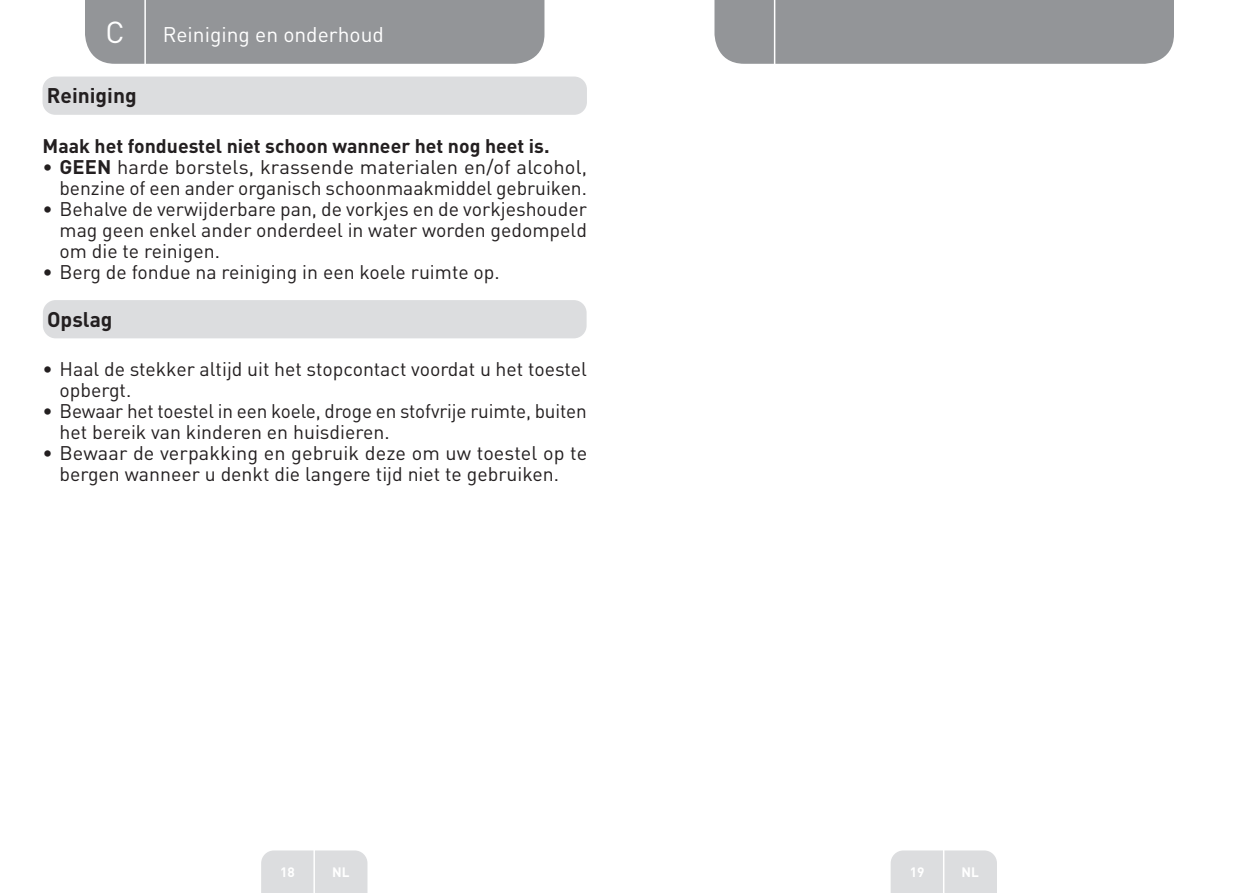
<style>
.page{position:relative;width:1259px;height:893px;background:#fff}
.page>*{position:absolute;margin:0;border:0;box-sizing:border-box;transform-origin:0 0}
.t1{font:30px "DIN Pro";color:#fff}
.TitreGauche__gabarit{font:21px "DIN Pro";color:#fff}
.Headline-01{font:700 21px "DIN Pro";color:#231f20}
.t2{font:19.5px/21px "DIN Pro";color:#231f20}
.Large_Text__3_2_mm{font:700 19.5px "DIN Pro";color:#231f20}
.t3{font:700 13.5px "DIN Pro";color:#fff}
.s1{font-weight:700}
</style>
<div class="page">
<div style="left:85px;top:0;width:459px;height:64px;background:#939598"></div>
<div style="left:714px;top:0;width:460px;height:64px;background:#939598"></div>
<div style="left:261px;top:850px;width:106px;height:43px;background:#dcdddf"></div>
<div style="left:890px;top:850px;width:107px;height:43px;background:#dcdddf"></div>
<hr style="left:313px;top:833px;width:2px;height:60px;background:#fff">
<hr style="left:943px;top:833px;width:1px;height:60px;background:#fff">
<hr style="left:144px;top:0;width:2px;height:66px;background:#fff">
<hr style="left:774px;top:0;width:1px;height:66px;background:#fff">
<div style="left:43px;top:77px;width:544px;height:38px;background:#dcdddf;border-radius:13px"></div>
<div style="left:43px;top:300px;width:543px;height:38px;background:#dcdddf;border-radius:13px"></div>
<p class="t1" style="left:105px;top:11px;width:21px">C</p>
<p class="TitreGauche__gabarit" style="left:163px;top:20px;width:223px">Reiniging en onderhoud</p>
<p class="Headline-01" style="left:47px;top:81px;width:91px">Reiniging</p>
<p class="Large_Text__3_2_mm" style="left:43px;top:133px;width:508px">Maak het fonduestel niet schoon wanneer het nog heet is.</p>
<p class="t2" style="left:43px;top:155px;width:546px;text-align:right">• <span class="s1">GEEN</span> harde borstels, krassende materialen en/of alcohol, benzine of een ander organisch schoonmaakmiddel gebruiken.</p>
<p class="t2" style="left:60px;top:197px;width:529px;text-align:justify;text-indent:-17px">• Behalve de verwijderbare pan, de vorkjes en de vorkjeshouder mag geen enkel ander onderdeel in water worden gedompeld om die te reinigen.</p>
<p class="t2" style="left:43px;top:260px;width:459px">• Berg de fondue na reiniging in een koele ruimte op.</p>
<p class="Headline-01" style="left:47px;top:305px;width:67px">Opslag</p>
<p class="t2" style="left:60px;top:358px;width:529px;text-indent:-17px">• Haal de stekker altijd uit het stopcontact voordat u het toestel opbergt.</p>
<p class="t2" style="left:60px;top:400px;width:529px;text-indent:-17px">• Bewaar het toestel in een koele, droge en stofvrije ruimte, buiten het bereik van kinderen en huisdieren.</p>
<p class="t2" style="left:43px;top:442px;width:546px;text-align:center">• Bewaar de verpakking en gebruik deze om uw toestel op te bergen wanneer u denkt die langere tijd niet te gebruiken.</p>
<p class="t3" style="left:280px;top:863px;width:16px">18</p>
<p class="t3" style="left:332px;top:863px;width:19px">NL</p>
<p class="t3" style="left:909px;top:863px;width:16px">19</p>
<p class="t3" style="left:961px;top:863px;width:19px">NL</p>
</div>
